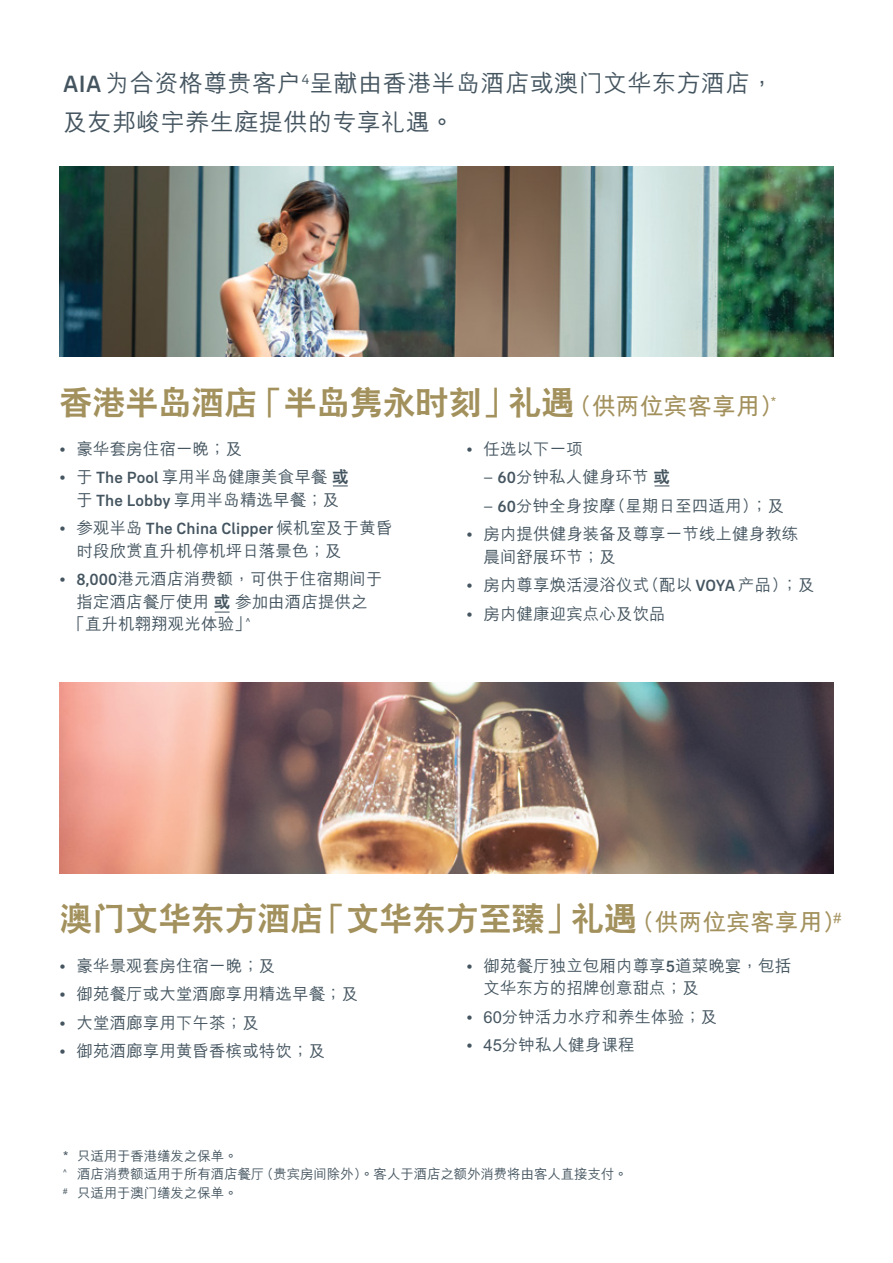
<style>
.page{position:relative;width:893px;height:1263px;background:#fff}
.page>*{position:absolute;margin:0;border:0;box-sizing:border-box;transform-origin:0 0}
.t1{font:800 33px "C Hei 2 HKS";color:#a3915d}
.t2{font:500 24px/39px "M Hei HKS";letter-spacing:.02em;color:#455560}
.t3{font:500 16.5px/22.5px "M Hei HKS";letter-spacing:.005em;color:#455560}
.t4{font:500 16.5px "AIA Everest";letter-spacing:.005em;color:#455560}
.t5{font:500 13.5px/18.8px "M Hei HKS";letter-spacing:-.01em;color:#455560}
.s1{font-family:"AIA Everest"}
.s2{font-family:"M Hei HKS";font-weight:700;font-size:24px}
.s3{font-family:"AIA Everest";font-weight:400}
.s4{font-family:"C Hei 2 HKS";font-weight:800}
.s5{font-weight:400}
.s6{font-family:"M Hei HKS"}
</style>
<div class="page">
<img style="left:60px;top:166px;width:773px;height:191px">
<svg style="left:333px;top:485px;width:15px;height:1px"></svg>
<svg style="left:655px;top:485px;width:14px;height:1px"></svg>
<svg style="left:215px;top:611px;width:15px;height:2px"></svg>
<img style="left:60px;top:682px;width:773px;height:192px">
<h2 class="t2" style="left:63px;top:62px;width:713px"><span class="s1">AIA</span> 為合資格尊貴客戶<sup>4</sup>呈獻由香港半島酒店或澳門文華東方酒店，及友邦峻宇養生庭提供的專享禮遇。</h2>
<h1 class="t1" style="left:60px;top:380px;width:726px">香港半島酒店「半島雋永時刻」禮遇<span class="s2">（供兩位賓客享用）</span><sup>*</sup></h1>
<p class="t3" style="left:60px;top:436px;width:184px"><span class="s3">•</span> 豪華套房住宿一晚；及</p>
<p class="t3" style="left:60px;top:465px;width:291px;text-align:center"><span class="s3">•</span> 於 <span class="s1">The Pool</span> 享用半島健康美食早餐 <span class="s4">或</span>於 <span class="s1">The Lobby</span> 享用半島精選早餐；及</p>
<p class="t4" style="left:60px;top:519px;width:334px"><span class="s5">•</span> <span class="s6">參觀半島</span> The China Clipper <span class="s6">候機室及於黃昏</span></p>
<p class="t3" style="left:77px;top:538px;width:267px">時段欣賞直升機停機坪日落景色；及</p>
<p class="t3" style="left:60px;top:567px;width:325px"><span class="s3">•</span> <span class="s1">8,000</span>港元酒店消費額，可供於住宿期間於</p>
<p class="t3" style="left:77px;top:589px;width:293px">指定酒店餐廳使用 <span class="s4">或</span> 參加由酒店提供之</p>
<p class="t3" style="left:68px;top:612px;width:184px">「直升機翱翔觀光體驗」<sup>^</sup></p>
<p class="t3" style="left:466px;top:436px;width:118px"><span class="s3">•</span> 任選以下一項</p>
<p class="t3" style="left:483px;top:465px;width:188px"><span class="s3">–</span> <span class="s1">60</span>分鐘私人健身環節 <span class="s4">或</span></p>
<p class="t3" style="left:483px;top:493px;width:302px"><span class="s3">–</span> <span class="s1">60</span>分鐘全身按摩（星期日至四適用）；及</p>
<p class="t3" style="left:483px;top:522px;width:316px;text-indent:-17px"><span class="s3">•</span> 房內提供健身裝備及尊享一節線上健身教練晨間舒展環節；及</p>
<p class="t3" style="left:466px;top:573px;width:350px"><span class="s3">•</span> 房內尊享煥活浸浴儀式（配以 <span class="s1">VOYA</span> 產品）；及</p>
<p class="t3" style="left:466px;top:601px;width:201px"><span class="s3">•</span> 房內健康迎賓點心及飲品</p>
<h1 class="t1" style="left:60px;top:897px;width:788px">澳門文華東方酒店「文華東方至臻」禮遇<span class="s2">（供兩位賓客享用）</span><sup>#</sup></h1>
<p class="t3" style="left:60px;top:953px;width:217px"><span class="s3">•</span> 豪華景觀套房住宿一晚；及</p>
<p class="t3" style="left:60px;top:981px;width:300px"><span class="s3">•</span> 御苑餐廳或大堂酒廊享用精選早餐；及</p>
<p class="t3" style="left:60px;top:1010px;width:201px"><span class="s3">•</span> 大堂酒廊享用下午茶；及</p>
<p class="t3" style="left:60px;top:1038px;width:267px"><span class="s3">•</span> 御苑酒廊享用黃昏香檳或特飲；及</p>
<p class="t3" style="left:483px;top:953px;width:309px;text-indent:-17px"><span class="s3">•</span> 御苑餐廳獨立包廂內尊享<span class="s1">5</span>道菜晚宴，包括文華東方的招牌創意甜點；及</p>
<p class="t3" style="left:466px;top:1004px;width:253px"><span class="s3">•</span> 60分鐘活力水療和養生體驗；及</p>
<p class="t3" style="left:466px;top:1032px;width:170px"><span class="s3">•</span> 45分鐘私人健身課程</p>
<p class="t5" style="left:63px;top:1145px;width:566px">* 只適用於香港繕發之保單。<br><sup>^</sup> 酒店消費額適用於所有酒店餐廳（貴賓房間除外）。客人於酒店之額外消費將由客人直接支付。<sup>#</sup> 只適用於澳門繕發之保單。</p>
</div>
